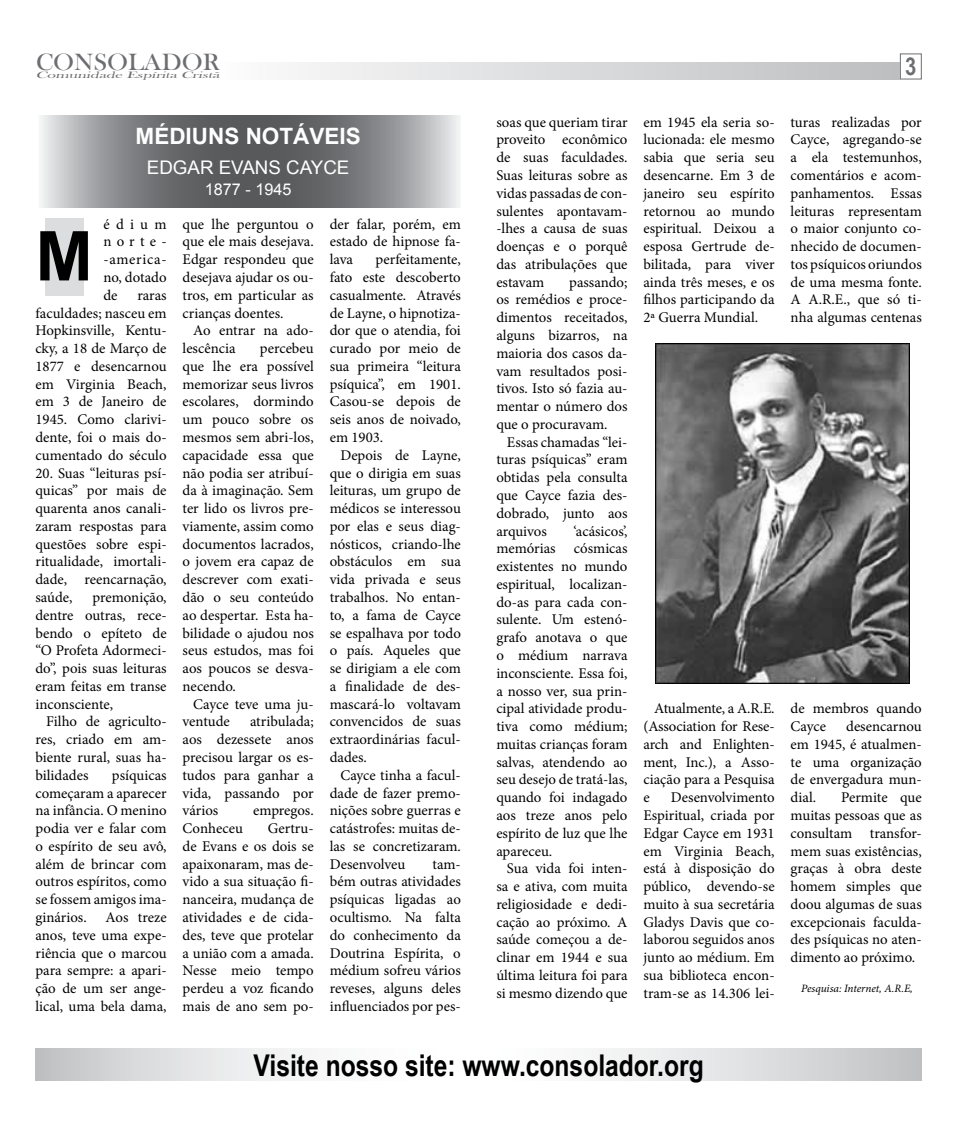
<style>
.page{position:relative;width:975px;height:1134px;background:#fff}
.page>*{position:absolute;margin:0;border:0;box-sizing:border-box;transform-origin:0 0}
.t1{font:700 68.75px "Arial";color:#000}
.t2{font:700 30px "Arial Narrow";color:#000}
.t3{font:700 24.62px "Arial Narrow";color:#6d6e71}
.t4{font:24.12px "Bask Old Face";color:#6d6e71;scale:1.07 1}
.t5{font:700 22.5px "Arial";color:#fff}
.t6{font:18.75px "Arial";color:#fff}
.t7{font:16.25px "Arial";color:#fff}
.t8{font:14.88px/17.8px "Minion Pro";color:#000;text-align:justify}
.t9{font:italic 11.25px "Minion Pro";letter-spacing:-.01em;color:#000}
.t10{font:italic 9.5px "Bask Old Face";color:#6d6e71;scale:1.75 1}
</style>
<div class="page">
<svg style="left:35px;top:1049px;width:886px;height:32px"></svg>
<div style="left:899px;top:53px;width:22px;height:27px;border:1px solid #6d6e71"></div>
<div style="left:220px;top:63px;width:679px;height:17px;background:linear-gradient(to right,#fcfcfc,#bcbec0)"></div>
<div style="left:45px;top:218px;width:39px;height:78px;background:#dcddde"></div>
<svg style="left:41px;top:116px;width:419px;height:91px;background:#858688"></svg>
<img style="left:655px;top:343px;width:254px;height:340px">
<h3 class="t4" style="left:36px;top:49px;width:173px">CONSOLADOR</h3>
<h3 class="t3" style="left:905px;top:48px;width:13px">3</h3>
<p class="t10" style="left:36px;top:70px;width:108px">Comunidade Espírita Cristã</p>
<h3 class="t5" style="left:136px;top:121px;width:227px">MÉDIUNS NOTÁVEIS</h3>
<p class="t6" style="left:147px;top:155px;width:204px">EDGAR EVANS CAYCE</p>
<p class="t7" style="left:205px;top:179px;width:88px">1877 - 1945</p>
<p class="t8" style="left:103px;top:215px;width:65px">édium norte--america&shy;no, dotado de</p>
<p class="t8" style="left:182px;top:215px;width:133px">que lhe perguntou o que ele mais desejava.<br>Edgar respondeu que desejava ajudar os ou&shy;tros, em particular as crianças doentes.</p>
<p class="t8" style="left:182px;top:322px;width:133px;text-indent:11px">Ao entrar na ado&shy;lescência</p>
<p class="t8" style="left:330px;top:215px;width:133px">der falar, porém, em estado de hipnose fa&shy;lava</p>
<h1 class="t1" style="left:35px;top:210px;width:59px">M</h1>
<p class="t8" style="left:330px;top:251px;width:133px;text-indent:46px">perfeitamente, fato este descoberto casualmente. Através de Layne, o hipnotiza&shy;dor que o atendia, foi curado por meio de sua primeira “leitura psíquica”, em 1901.<br>Casou-se depois de seis anos de noivado, em 1903.</p>
<p class="t8" style="left:330px;top:446px;width:133px;text-indent:11px">Depois de Layne, que o dirigia em suas leituras, um grupo de médicos se interessou por elas e seus diag&shy;nósticos, criando-lhe obstáculos em sua vida privada e seus trabalhos. No entan&shy;to, a fama de Cayce se espalhava por todo o país. Aqueles que se dirigiam a ele com a finalidade de des&shy;mascará-lo voltavam convencidos de suas extraordinárias facul&shy;dades.</p>
<p class="t8" style="left:330px;top:766px;width:133px;text-indent:11px">Cayce tinha a facul&shy;dade de fazer premo&shy;nições sobre guerras e catástrofes: muitas de&shy;las se concretizaram.<br>Desenvolveu</p>
<p class="t8" style="left:35px;top:286px;width:133px;text-indent:102px">raras faculdades; nasceu em Hopkinsville, Kentu&shy;cky, a 18 de Março de 1877 e desencarnou em Virginia Beach, em 3 de Janeiro de 1945. Como clarivi&shy;dente, foi o mais do&shy;cumentado do século</p>
<p class="t8" style="left:35px;top:464px;width:133px">20. Suas “leituras psí&shy;quicas” por mais de quarenta anos canali&shy;zaram respostas para questões sobre espi&shy;ritualidade, imortali&shy;dade, reencarnação, saúde,</p>
<p class="t8" style="left:182px;top:340px;width:133px;text-indent:77px">percebeu que lhe era possível memorizar seus livros escolares, dormindo um pouco sobre os mesmos sem abri-los, capacidade essa que não podia ser atribuí&shy;da à imaginação. Sem ter lido os livros pre&shy;viamente, assim como documentos lacrados, o jovem era capaz de descrever com exati&shy;dão o seu conteúdo ao despertar. Esta ha&shy;bilidade o ajudou nos seus estudos, mas foi aos poucos se desva&shy;necendo.</p>
<p class="t8" style="left:182px;top:695px;width:133px;text-indent:11px">Cayce teve uma ju&shy;ventude</p>
<p class="t8" style="left:35px;top:588px;width:133px;text-indent:57px">premonição, dentre outras, rece&shy;bendo o epíteto de “O Profeta Adormeci&shy;do”, pois suas leituras eram feitas em transe inconsciente,</p>
<p class="t8" style="left:35px;top:713px;width:133px;text-indent:11px">Filho de agriculto&shy;res, criado em am&shy;biente rural, suas ha&shy;bilidades</p>
<p class="t8" style="left:182px;top:713px;width:133px;text-indent:67px">atribulada; aos dezessete anos precisou largar os es&shy;tudos para ganhar a vida, passando por vários</p>
<p class="t8" style="left:35px;top:766px;width:133px;text-indent:76px">psíquicas começaram a aparecer na infância. O menino podia ver e falar com o espírito de seu avô, além de brincar com outros espíritos, como se fossem amigos ima&shy;ginários.</p>
<p class="t8" style="left:253px;top:802px;width:62px">empregos.</p>
<p class="t8" style="left:182px;top:819px;width:62px">Conheceu</p>
<p class="t8" style="left:182px;top:819px;width:133px;text-indent:85px">Gertru&shy;de Evans e os dois se apaixonaram, mas de&shy;vido a sua situação fi&shy;nanceira, mudança de atividades e de cida&shy;des, teve que protelar a união com a amada.<br>Nesse meio tempo perdeu a voz ficando mais de ano sem po-</p>
<p class="t8" style="left:330px;top:855px;width:133px;text-indent:103px">tam&shy;bém outras atividades psíquicas ligadas ao ocultismo. Na falta do conhecimento da Doutrina Espírita, o médium sofreu vários reveses, alguns deles influenciados por pes-</p>
<p class="t8" style="left:35px;top:908px;width:133px;text-indent:70px">Aos treze anos, teve uma expe&shy;riência que o marcou para sempre: a apari&shy;ção de um ser ange&shy;lical, uma bela dama,</p>
<p class="t8" style="left:496px;top:113px;width:133px">soas que queriam tirar proveito econômico de suas faculdades.<br>Suas leituras sobre as vidas passadas de con&shy;sulentes apontavam--lhes a causa de suas doenças e o porquê das atribulações que estavam</p>
<p class="t8" style="left:496px;top:273px;width:133px;text-indent:73px">passando; os remédios e proce&shy;dimentos receitados, alguns bizarros, na maioria dos casos da&shy;vam resultados posi&shy;tivos. Isto só fazia au&shy;mentar o número dos que o procuravam.</p>
<p class="t8" style="left:496px;top:433px;width:133px;text-indent:11px">Essas chamadas “lei&shy;turas psíquicas” eram obtidas pela consulta que Cayce fazia des&shy;dobrado, junto aos arquivos</p>
<p class="t8" style="left:496px;top:522px;width:133px;text-indent:77px">‘acásicos’, memórias cósmicas existentes no mundo espiritual, localizan&shy;do-as para cada con&shy;sulente. Um estenó&shy;grafo anotava o que o médium narrava inconsciente. Essa foi, a nosso ver, sua prin&shy;cipal atividade produ&shy;tiva como médium; muitas crianças foram salvas, atendendo ao seu desejo de tratá-las, quando foi indagado aos treze anos pelo espírito de luz que lhe apareceu.</p>
<p class="t8" style="left:496px;top:860px;width:133px;text-indent:11px">Sua vida foi inten&shy;sa e ativa, com muita religiosidade e dedi&shy;cação ao próximo. A saúde começou a de&shy;clinar em 1944 e sua última leitura foi para si mesmo dizendo que</p>
<p class="t8" style="left:643px;top:113px;width:133px">em 1945 ela seria so&shy;lucionada: ele mesmo sabia que seria seu desencarne. Em 3 de janeiro seu espírito retornou ao mundo espiritual. Deixou a esposa Gertrude de&shy;bilitada, para viver ainda três meses, e os filhos participando da 2ª Guerra Mundial.</p>
<p class="t8" style="left:643px;top:700px;width:133px;text-indent:11px">Atualmente, a A.R.E. (Association for Rese&shy;arch and Enlighten&shy;ment, Inc.), a Asso&shy;ciação para a Pesquisa e</p>
<p class="t8" style="left:643px;top:789px;width:133px;text-indent:27px">Desenvolvimento Espiritual, criada por Edgar Cayce em 1931 em Virginia Beach, está à disposição do público, devendo-se muito à sua secretária Gladys Davis que co&shy;laborou seguidos anos junto ao médium. Em sua biblioteca encon&shy;tram-se as 14.306 lei-</p>
<h2 class="t2" style="left:253px;top:1042px;width:451px">Visite nosso site: www.consolador.org</h2>
<p class="t8" style="left:790px;top:113px;width:133px">turas realizadas por Cayce, agregando-se a ela testemunhos, comentários e acom&shy;panhamentos. Essas leituras representam o maior conjunto co&shy;nhecido de documen&shy;tos psíquicos oriundos de uma mesma fonte.<br>A A.R.E., que só ti&shy;nha algumas centenas</p>
<p class="t8" style="left:790px;top:700px;width:133px">de membros quando<br>Cayce</p>
<p class="t8" style="left:790px;top:717px;width:133px;text-indent:56px">desencarnou em 1945, é atualmen&shy;te uma organização de envergadura mun&shy;dial.</p>
<p class="t8" style="left:790px;top:789px;width:133px;text-indent:51px">Permite que muitas pessoas que as consultam transfor&shy;mem suas existências, graças à obra deste homem simples que doou algumas de suas excepcionais faculda&shy;des psíquicas no aten&shy;dimento ao próximo.</p>
<p class="t9" style="left:801px;top:981px;width:113px">Pesquisa: Internet, A.R.E,</p>
</div>
